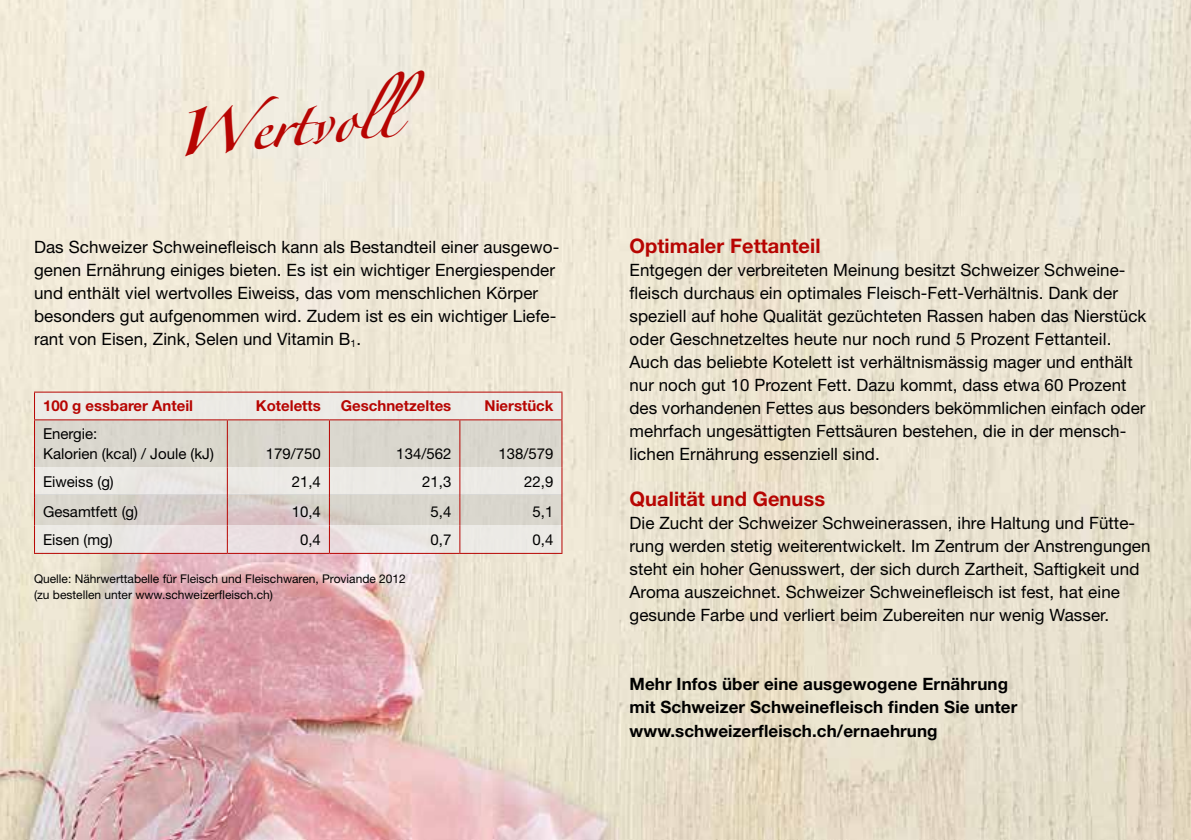
<style>
.page{position:relative;width:1191px;height:840px;background:#fff}
.page>*{position:absolute;margin:0;border:0;box-sizing:border-box;transform-origin:0 0}
.t1{font:700 40px "Proviande";color:#b70502}
.t2{font:700 20px "Helvetica Neue LT Std";letter-spacing:.005em;color:#b70502}
.t3{font:17px/23px "Helvetica Neue LT Std";letter-spacing:.005em;color:#000}
.t4{font:700 17px/23px "Helvetica Neue LT Std";letter-spacing:.005em;color:#000}
.t5{font:15px/20px "Helvetica Neue LT Std";color:#000}
.t6{font:700 15px "Helvetica Neue LT Std";color:#b70502}
.t7{font:12px/16px "Helvetica Neue LT Std";color:#000}
</style>
<div class="page">
<img style="left:0;top:0;width:1191px;height:839px">
<div style="left:34px;top:419px;width:527px;height:47px;background:#dad7cd"></div>
<div style="left:34px;top:391px;width:527px;height:28px;background:#ececec"></div>
<div style="left:34px;top:467px;width:527px;height:27px;background:#eceae5"></div>
<div style="left:34px;top:524px;width:527px;height:28px;background:#ebe7e4"></div>
<svg style="left:35px;top:494px;width:526px;height:30px;background:#d7d1ca"></svg>
<hr style="left:227px;top:420px;width:1px;height:47px;background:#b70502">
<hr style="left:227px;top:467px;width:1px;height:30px;background:#b70502">
<svg style="left:227px;top:497px;width:1px;height:55px"></svg>
<hr style="left:34px;top:420px;width:1px;height:47px;background:#b70502">
<hr style="left:34px;top:467px;width:1px;height:30px;background:#b70502">
<svg style="left:34px;top:497px;width:1px;height:55px"></svg>
<hr style="left:34px;top:552px;width:193px;height:1px;background:#b70502">
<hr style="left:227px;top:552px;width:102px;height:1px;background:#b70502">
<hr style="left:329px;top:420px;width:1px;height:47px;background:#b70502">
<hr style="left:329px;top:467px;width:1px;height:30px;background:#b70502">
<svg style="left:329px;top:497px;width:1px;height:55px"></svg>
<hr style="left:329px;top:552px;width:131px;height:1px;background:#b70502">
<hr style="left:459px;top:420px;width:1px;height:47px;background:#b70502">
<hr style="left:561px;top:420px;width:1px;height:47px;background:#b70502">
<hr style="left:459px;top:467px;width:1px;height:30px;background:#b70502">
<hr style="left:561px;top:467px;width:1px;height:30px;background:#b70502">
<svg style="left:459px;top:497px;width:1px;height:55px"></svg>
<svg style="left:561px;top:497px;width:1px;height:55px"></svg>
<hr style="left:460px;top:552px;width:102px;height:1px;background:#b70502">
<hr style="left:34px;top:391px;width:193px;height:1px;background:#b70502">
<svg style="left:34px;top:392px;width:1px;height:27px"></svg>
<hr style="left:34px;top:419px;width:193px;height:1px;background:#b70502">
<hr style="left:227px;top:391px;width:102px;height:1px;background:#b70502">
<hr style="left:329px;top:391px;width:131px;height:1px;background:#b70502">
<hr style="left:460px;top:391px;width:102px;height:1px;background:#b70502">
<svg style="left:561px;top:392px;width:1px;height:27px"></svg>
<hr style="left:227px;top:419px;width:102px;height:1px;background:#b70502">
<hr style="left:329px;top:419px;width:131px;height:1px;background:#b70502">
<hr style="left:460px;top:419px;width:102px;height:1px;background:#b70502">
<h1 class="t1" style="left:173px;top:118px;width:224px;rotate:-5deg">Wertvoll</h1>
<p class="t3" style="left:34px;top:235px;width:527px">Das Schweizer Schweinefleisch kann als Bestandteil einer ausgewo&shy;genen Ernährung einiges bieten. Es ist ein wichtiger Energiespender und enthält viel wertvolles Eiweiss, das vom menschlichen Körper besonders gut aufgenommen wird. Zudem ist es ein wichtiger Liefe&shy;rant von Eisen, Zink, Selen und Vitamin B<sub>1</sub>.</p>
<p class="t2" style="left:629px;top:233px;width:193px">Optimaler Fettanteil</p>
<p class="t3" style="left:629px;top:258px;width:518px">Entgegen der verbreiteten Meinung besitzt Schweizer Schweine&shy;fleisch durchaus ein optimales Fleisch-Fett-Verhältnis. Dank der speziell auf hohe Qualität gezüchteten Rassen haben das Nierstück oder Geschnetzeltes heute nur noch rund 5 Prozent Fettanteil.<br>Auch das beliebte Kotelett ist verhältnismässig mager und enthält nur noch gut 10 Prozent Fett. Dazu kommt, dass etwa 60 Prozent des vorhandenen Fettes aus besonders bekömmlichen einfach oder mehrfach ungesättigten Fettsäuren bestehen, die in der mensch&shy;lichen Ernährung essenziell sind.</p>
<p class="t2" style="left:629px;top:486px;width:197px">Qualität und Genuss</p>
<p class="t3" style="left:629px;top:511px;width:522px">Die Zucht der Schweizer Schweinerassen, ihre Haltung und Fütte&shy;rung werden stetig weiterentwickelt. Im Zentrum der Anstrengungen steht ein hoher Genusswert, der sich durch Zartheit, Saftigkeit und Aroma auszeichnet. Schweizer Schweinefleisch ist fest, hat eine gesunde Farbe und verliert beim Zubereiten nur wenig Wasser.</p>
<p class="t6" style="left:43px;top:396px;width:152px">100 g essbarer Anteil</p>
<p class="t6" style="left:256px;top:396px;width:66px">Koteletts</p>
<p class="t6" style="left:341px;top:396px;width:112px">Geschnetzeltes</p>
<p class="t6" style="left:484px;top:396px;width:70px">Nierstück</p>
<p class="t5" style="left:43px;top:423px;width:172px">Energie:<br>Kalorien (kcal) / Joule (kJ)</p>
<p class="t5" style="left:266px;top:443px;width:57px">179/750</p>
<p class="t5" style="left:396px;top:443px;width:57px">134/562</p>
<p class="t5" style="left:498px;top:443px;width:57px">138/579</p>
<p class="t5" style="left:43px;top:471px;width:72px">Eiweiss (g)</p>
<p class="t5" style="left:292px;top:471px;width:31px">21,4</p>
<p class="t5" style="left:422px;top:471px;width:31px">21,3</p>
<p class="t5" style="left:524px;top:471px;width:31px">22,9</p>
<p class="t5" style="left:43px;top:501px;width:97px">Gesamtfett (g)</p>
<p class="t5" style="left:292px;top:501px;width:31px">10,4</p>
<p class="t5" style="left:430px;top:501px;width:22px">5,4</p>
<p class="t5" style="left:532px;top:501px;width:22px">5,1</p>
<p class="t5" style="left:43px;top:529px;width:71px">Eisen (mg)</p>
<p class="t5" style="left:300px;top:529px;width:22px">0,4</p>
<p class="t5" style="left:430px;top:529px;width:22px">0,7</p>
<p class="t5" style="left:532px;top:529px;width:22px">0,4</p>
<p class="t7" style="left:34px;top:570px;width:373px">Quelle: Nährwerttabelle für Fleisch und Fleischwaren, Proviande 2012 (zu bestellen unter www.schweizerfleisch.ch)</p>
<p class="t4" style="left:629px;top:672px;width:389px">Mehr Infos über eine ausgewogene Ernährung mit Schweizer Schweinefleisch finden Sie unter www.schweizerfleisch.ch/ernaehrung</p>
</div>
